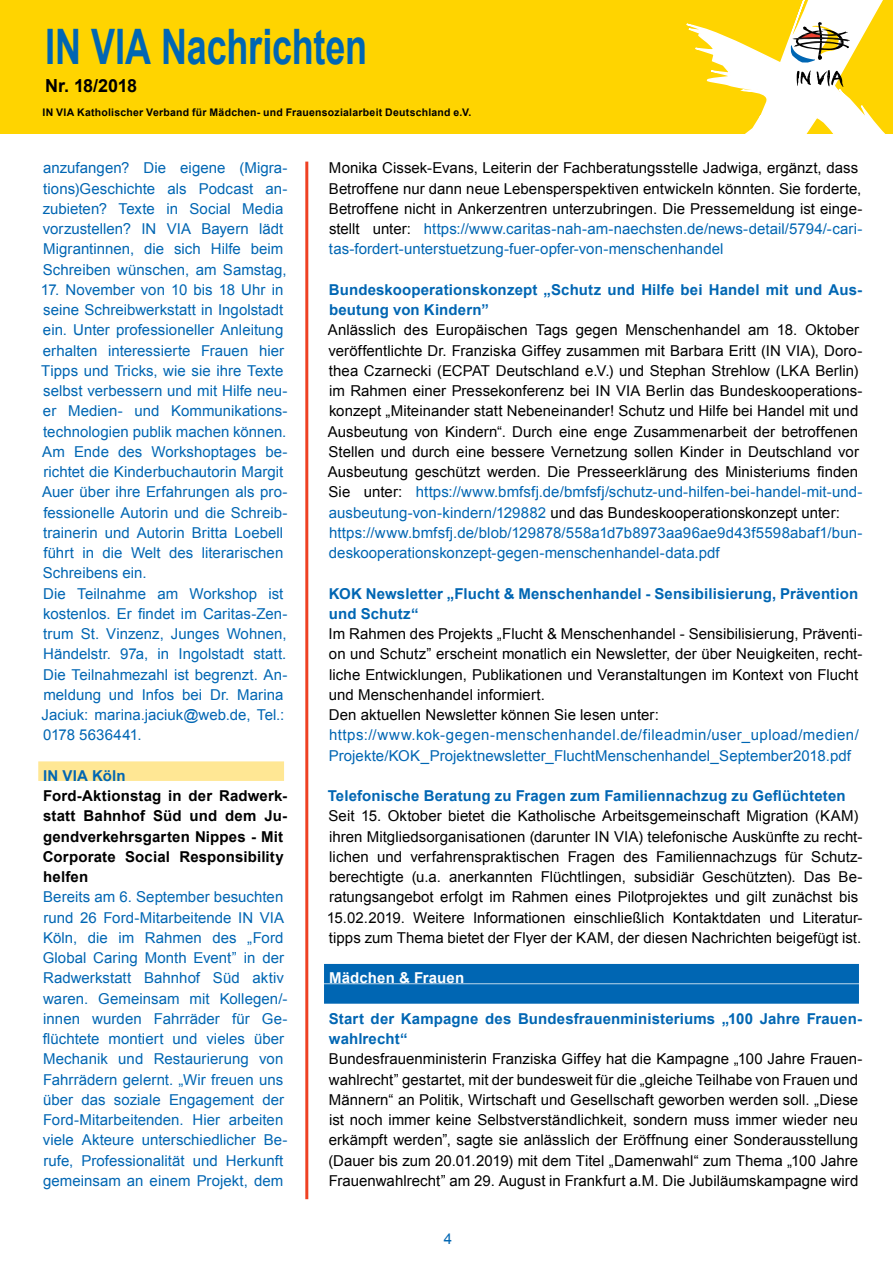
<style>
.page{position:relative;width:893px;height:1263px;background:#fff}
.page>*{position:absolute;margin:0;border:0;box-sizing:border-box;transform-origin:0 0}
.t1{font:700 48.9px "Arial";letter-spacing:-.005em;color:#0066b3;scale:.74 1}
.t2{font:700 18px "Arial";letter-spacing:-.025em;color:#000}
.t3{font:15px/20.2px "Arial";letter-spacing:.005em;color:#000}
.t4{font:15px/20.2px "Arial";letter-spacing:.005em;color:#0066b3}
.t5{font:700 15px/20.2px "Arial";letter-spacing:.01em;color:#0066b3}
.t6{font:700 15px/20.2px "Arial";letter-spacing:.01em;color:#000}
.t7{font:700 15px "Arial";letter-spacing:.01em;color:#fff}
.t8{font:700 10.5px "Arial";letter-spacing:.02em;color:#000}
.s1{color:#0066b3}
</style>
<div class="page">
<div style="left:0;top:0;width:893px;height:133px;background:#ffd400"></div>
<svg style="left:686px;top:0;width:199px;height:133px"></svg>
<hr style="left:305px;top:162px;width:3px;height:1037px;background:#ef4123">
<div style="left:38px;top:761px;width:246px;height:20px;background:#ffe794"></div>
<div style="left:324px;top:964px;width:535px;height:19px;background:#0066b3"></div>
<div style="left:324px;top:984px;width:535px;height:20px;background:#0066b3"></div>
<h1 class="t1" style="left:45px;top:14px;width:437px">IN VIA Nachrichten</h1>
<p class="t2" style="left:45px;top:74px;width:94px">Nr. 18/2018</p>
<p class="t8" style="left:43px;top:105px;width:430px">IN VIA Katholischer Verband für Mädchen- und Frauensozialarbeit Deutschland e.V.</p>
<p class="t4" style="left:43px;top:158px;width:246px">anzufangen? Die eigene (Migra&shy;tions)Geschichte als Podcast an&shy;zubieten? Texte in Social Media vorzustellen? IN VIA Bayern lädt Migrantinnen, die sich Hilfe beim Schreiben wünschen, am Samstag,</p>
<p class="t4" style="left:41px;top:280px;width:248px">17. November von 10 bis 18 Uhr in seine Schreibwerkstatt in Ingolstadt ein. Unter professioneller Anleitung erhalten interessierte Frauen hier Tipps und Tricks, wie sie ihre Texte selbst verbessern und mit Hilfe neu&shy;er Medien- und Kommunikations&shy;technologien publik machen können.<br>Am Ende des Workshoptages be&shy;richtet die Kinderbuchautorin Margit Auer über ihre Erfahrungen als pro&shy;fessionelle Autorin und die Schreib&shy;trainerin und Autorin Britta Loebell führt in die Welt des literarischen Schreibens ein.<br>Die Teilnahme am Workshop ist kostenlos. Er findet im Caritas-Zen&shy;trum St. Vinzenz, Junges Wohnen, Händelstr. 97a, in Ingolstadt statt.<br>Die Teilnahmezahl ist begrenzt. An&shy;meldung und Infos bei Dr. Marina Jaciuk: marina.jaciuk@web.de, Tel.:<br>0178 5636441.</p>
<p class="t5" style="left:43px;top:766px;width:84px">IN VIA Köln</p>
<p class="t6" style="left:43px;top:786px;width:246px">Ford-Aktionstag in der Radwerk&shy;statt Bahnhof Süd und dem Ju&shy;gendverkehrsgarten Nippes - Mit<br>Corporate Social Responsibility helfen</p>
<p class="t4" style="left:43px;top:887px;width:246px">Bereits am 6. September besuchten rund 26 Ford-Mitarbeitende IN VIA Köln, die im Rahmen des „Ford Global Caring Month Event” in der Radwerkstatt Bahnhof Süd aktiv waren. Gemeinsam mit Kollegen/- innen wurden Fahrräder für Ge&shy;flüchtete montiert und vieles über Mechanik und Restaurierung von Fahrrädern gelernt. „Wir freuen uns über das soziale Engagement der Ford-Mitarbeitenden. Hier arbeiten viele Akteure unterschiedlicher Be&shy;rufe, Professionalität und Herkunft gemeinsam an einem Projekt, dem</p>
<p class="t3" style="left:329px;top:158px;width:535px">Monika Cissek-Evans, Leiterin der Fachberatungsstelle Jadwiga, ergänzt, dass Betroffene nur dann neue Lebensperspektiven entwickeln könnten. Sie forderte, Betroffene nicht in Ankerzentren unterzubringen. Die Pressemeldung ist einge&shy;stellt unter: <span class="s1">https://www.caritas-nah-am-naechsten.de/news-detail/5794/-cari&shy;tas-fordert-unterstuetzung-fuer-opfer-von-menschenhandel</span></p>
<p class="t5" style="left:329px;top:280px;width:535px">Bundeskooperationskonzept „Schutz und Hilfe bei Handel mit und Aus&shy;beutung von Kindern”</p>
<p class="t3" style="left:328px;top:320px;width:536px">Anlässlich des Europäischen Tags gegen Menschenhandel am 18. Oktober veröffentlichte Dr. Franziska Giffey zusammen mit Barbara Eritt (IN VIA), Doro&shy;thea Czarnecki (ECPAT Deutschland e.V.) und Stephan Strehlow (LKA Berlin) im Rahmen einer Pressekonferenz bei IN VIA Berlin das Bundeskooperations&shy;konzept „Miteinander statt Nebeneinander! Schutz und Hilfe bei Handel mit und Ausbeutung von Kindern“. Durch eine enge Zusammenarbeit der betroffenen Stellen und durch eine bessere Vernetzung sollen Kinder in Deutschland vor Ausbeutung geschützt werden. Die Presseerklärung des Ministeriums finden Sie unter: <span class="s1">https://www.bmfsfj.de/bmfsfj/schutz-und-hilfen-bei-handel-mit-und&shy;ausbeutung-von-kindern/129882</span> und das Bundeskooperationskonzept unter: <span class="s1">https://www.bmfsfj.de/blob/129878/558a1d7b8973aa96ae9d43f5598abaf1/bun&shy;deskooperationskonzept-gegen-menschenhandel-data.pdf</span></p>
<p class="t5" style="left:329px;top:584px;width:531px">KOK Newsletter „Flucht &amp; Menschenhandel - Sensibilisierung, Prävention und Schutz“</p>
<p class="t3" style="left:329px;top:624px;width:535px">Im Rahmen des Projekts „Flucht &amp; Menschenhandel - Sensibilisierung, Präventi&shy;on und Schutz” erscheint monatlich ein Newsletter, der über Neuigkeiten, recht&shy;liche Entwicklungen, Publikationen und Veranstaltungen im Kontext von Flucht und Menschenhandel informiert.<br>Den aktuellen Newsletter können Sie lesen unter:</p>
<p class="t4" style="left:329px;top:725px;width:532px">https://www.kok-gegen-menschenhandel.de/fileadmin/user_upload/medien/<br>Projekte/KOK_Projektnewsletter_FluchtMenschenhandel_September2018.pdf</p>
<p class="t5" style="left:328px;top:786px;width:519px">Telefonische Beratung zu Fragen zum Familiennachzug zu Geflüchteten</p>
<p class="t3" style="left:327px;top:806px;width:537px">Seit 15. Oktober bietet die Katholische Arbeitsgemeinschaft Migration (KAM) ihren Mitgliedsorganisationen (darunter IN VIA) telefonische Auskünfte zu recht&shy;lichen und verfahrenspraktischen Fragen des Familiennachzugs für Schutz&shy;berechtigte (u.a. anerkannten Flüchtlingen, subsidiär Geschützten). Das Be&shy;ratungsangebot erfolgt im Rahmen eines Pilotprojektes und gilt zunächst bis 15.02.2019. Weitere Informationen einschließlich Kontaktdaten und Literatur&shy;tipps zum Thema bietet der Flyer der KAM, der diesen Nachrichten beigefügt ist.</p>
<p class="t7" style="left:329px;top:968px;width:137px">Mädchen &amp; Frauen</p>
<p class="t5" style="left:329px;top:1009px;width:535px">Start der Kampagne des Bundesfrauenministeriums „100 Jahre Frauen&shy;wahlrecht“</p>
<p class="t3" style="left:328px;top:1049px;width:536px">Bundesfrauenministerin Franziska Giffey hat die Kampagne „100 Jahre Frauen&shy;wahlrecht” gestartet, mit der bundesweit für die „gleiche Teilhabe von Frauen und Männern“ an Politik, Wirtschaft und Gesellschaft geworben werden soll. „Diese ist noch immer keine Selbstverständlichkeit, sondern muss immer wieder neu erkämpft werden”, sagte sie anlässlich der Eröffnung einer Sonderausstellung (Dauer bis zum 20.01.2019) mit dem Titel „Damenwahl“ zum Thema „100 Jahre Frauenwahlrecht” am 29. August in Frankfurt a.M. Die Jubiläumskampagne wird</p>
<p class="t4" style="left:444px;top:1229px;width:10px">4</p>
</div>
